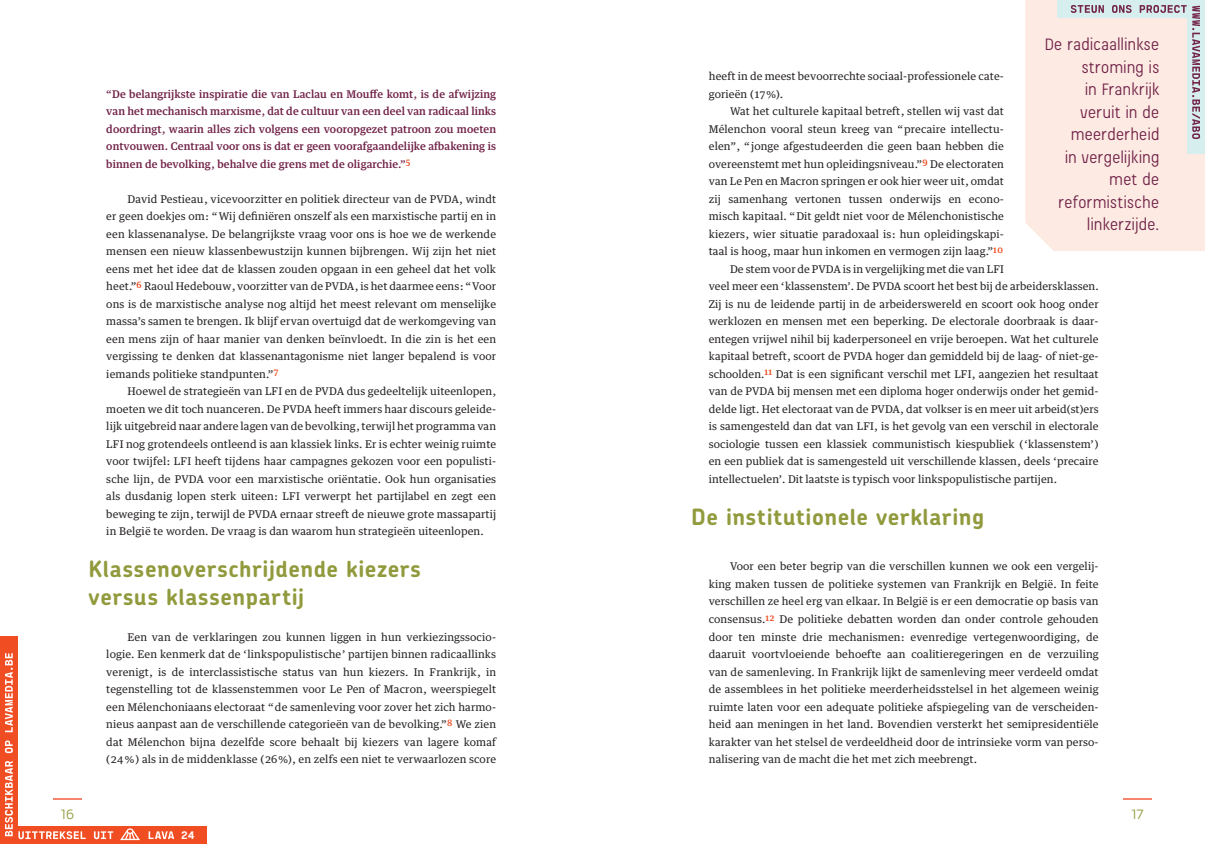
<style>
.page{position:relative;width:1205px;height:844px;background:#fff}
.page>*{position:absolute;margin:0;border:0;box-sizing:border-box;transform-origin:0 0}
._3_3_Lava_-_article_INTERTITLE{font:700 22.5px/27.5px "Chevin Pro";letter-spacing:.025em;color:#919a3c}
._3_4_Lava_-_article_STREAMER_-_C_right{font:17.5px/22.5px "Beauchef";letter-spacing:.03em;color:#712349;text-align:right}
.t1{font:300 13.75px "Gosha Sans";color:#919a3c}
.t2{font:800 11px "Cartograph Mono CF";color:#fff}
._3_2_Lava_-_article_BODY_TEXT{font:10.62px/17.5px "Guardian Text Egyp";letter-spacing:.005em;color:#231f20;text-align:justify}
._3_2_1_Lava_-_article_body_HIGHLIGHT{font:500 10.62px/17.5px "Guardian Text Egyp";letter-spacing:.01em;color:#712349;text-align:justify}
</style>
<div class="page">
<div style="left:1025px;top:0;width:180px;height:251px;background:#fdeae2"></div>
<svg style="left:1123px;top:798px;width:29px;height:1px"></svg>
<div style="left:1057px;top:0;width:148px;height:18px;background:#d6eeed"></div>
<div style="left:1187px;top:0;width:18px;height:154px;background:#d6eeed"></div>
<div style="left:0;top:826px;width:207px;height:17px;background:#f04d22"></div>
<div style="left:0;top:636px;width:18px;height:207px;background:#f04d22"></div>
<svg style="left:5px;top:653px;width:169px;height:186px"></svg>
<svg style="left:1071px;top:5px;width:115px;height:8px"></svg>
<svg style="left:1192px;top:6px;width:8px;height:133px"></svg>
<p class="_3_2_1_Lava_-_article_body_HIGHLIGHT" style="left:106px;top:84px;width:391px">“De belangrijkste inspiratie die van Laclau en Mouffe komt, is de afwijzing van het mechanisch marxisme, dat de cultuur van een deel van radicaal links doordringt, waarin alles zich volgens een vooropgezet patroon zou moeten ontvouwen. Centraal voor ons is dat er geen voorafgaandelijke afbakening is binnen de bevolking, behalve die grens met de oligarchie.”<sup>5</sup></p>
<p class="_3_2_Lava_-_article_BODY_TEXT" style="left:106px;top:189px;width:391px;text-indent:21px">David Pestieau, vicevoorzitter en politiek directeur van de PVDA, windt er geen doekjes om: “ Wij definiëren onszelf als een marxistische partij en in een klassenanalyse. De belangrijkste vraag voor ons is hoe we de werkende mensen een nieuw klassenbewustzijn kunnen bijbrengen. Wij zijn het niet eens met het idee dat de klassen zouden opgaan in een geheel dat het volk heet.”<sup>6</sup> Raoul Hedebouw, voorzitter van de PVDA, is het daarmee eens: “ Voor ons is de marxistische analyse nog altijd het meest relevant om menselijke massa’s samen te brengen. Ik blijf ervan overtuigd dat de werkomgeving van een mens zijn of haar manier van denken beïnvloedt. In die zin is het een vergissing te denken dat klassenantagonisme niet langer bepalend is voor iemands politieke standpunten.”<sup>7</sup></p>
<p class="_3_2_Lava_-_article_BODY_TEXT" style="left:106px;top:381px;width:391px;text-indent:21px">Hoewel de strategieën van LFI en de PVDA dus gedeeltelijk uiteenlopen, moeten we dit toch nuanceren. De PVDA heeft immers haar discours geleide&shy;lijk uitgebreid naar andere lagen van de bevolking, terwijl het programma van LFI nog grotendeels ontleend is aan klassiek links. Er is echter weinig ruimte voor twijfel: LFI heeft tijdens haar campagnes gekozen voor een populisti&shy;sche lijn, de PVDA voor een marxistische oriëntatie. Ook hun organisaties als dusdanig lopen sterk uiteen: LFI verwerpt het partijlabel en zegt een beweging te zijn, terwijl de PVDA ernaar streeft de nieuwe grote massapartij in België te worden. De vraag is dan waarom hun strategieën uiteenlopen.</p>
<p class="_3_3_Lava_-_article_INTERTITLE" style="left:89px;top:555px;width:334px">Klassenoverschrijdende kiezers versus klassenpartij</p>
<p class="_3_2_Lava_-_article_BODY_TEXT" style="left:106px;top:626px;width:391px;text-indent:21px">Een van de verklaringen zou kunnen liggen in hun verkiezingssocio&shy;logie. Een kenmerk dat de ‘linkspopulistische’ partijen binnen radicaallinks verenigt, is de interclassistische status van hun kiezers. In Frankrijk, in tegenstelling tot de klassenstemmen voor Le Pen of Macron, weerspiegelt een Mélenchoniaans electoraat “ de samenleving voor zover het zich harmo&shy;nieus aanpast aan de verschillende categorieën van de bevolking.”<sup>8</sup> We zien dat Mélenchon bijna dezelfde score behaalt bij kiezers van lagere komaf ( 24 % ) als in de middenklasse ( 26 %), en zelfs een niet te verwaarlozen score</p>
<p class="_3_4_Lava_-_article_STREAMER_-_C_right" style="left:1045px;top:33px;width:115px">De radicaallinkse stroming is<br>in Frankrijk veruit in de meerderheid<br>in vergelijking met de reformistische linkerzijde.</p>
<p class="_3_2_Lava_-_article_BODY_TEXT" style="left:709px;top:66px;width:297px">heeft in de meest bevoorrechte sociaal-professionele cate&shy;gorieën ( 17 %).</p>
<p class="_3_2_Lava_-_article_BODY_TEXT" style="left:709px;top:101px;width:297px;text-indent:21px">Wat het culturele kapitaal betreft, stellen wij vast dat Mélenchon vooral steun kreeg van “ precaire intellectu&shy;elen”, “ jonge afgestudeerden die geen baan hebben die overeenstemt met hun opleidingsniveau.”<sup>9</sup> De electoraten van Le Pen en Macron springen er ook hier weer uit, omdat zij samenhang vertonen tussen onderwijs en econo&shy;misch kapitaal. “ Dit geldt niet voor de Mélenchonistische kiezers, wier situatie paradoxaal is: hun opleidingskapi&shy;taal is hoog, maar hun inkomen en vermogen zijn laag.”<sup>10</sup></p>
<p class="_3_2_Lava_-_article_BODY_TEXT" style="left:709px;top:259px;width:391px;text-align:left;text-indent:21px">De stem voor de PVDA is in vergelijking met die van LFI<br>veel meer een ‘klassenstem’. De PVDA scoort het best bij de arbeidersklassen.<br>Zij is nu de leidende partij in de arbeiderswereld en scoort ook hoog onder werklozen en mensen met een beperking. De electorale doorbraak is daar&shy;entegen vrijwel nihil bij kaderpersoneel en vrije beroepen. Wat het culturele kapitaal betreft, scoort de PVDA hoger dan gemiddeld bij de laag- of niet-ge&shy;schoolden.<sup>11</sup> Dat is een significant verschil met LFI, aangezien het resultaat van de PVDA bij mensen met een diploma hoger onderwijs onder het gemid&shy;delde ligt. Het electoraat van de PVDA, dat volkser is en meer uit arbeid(st)ers is samengesteld dan dat van LFI, is het gevolg van een verschil in electorale sociologie tussen een klassiek communistisch kiespubliek ( ‘klassenstem’ ) en een publiek dat is samengesteld uit verschillende klassen, deels ‘precaire intellectuelen’. Dit laatste is typisch voor linkspopulistische partijen.</p>
<p class="_3_3_Lava_-_article_INTERTITLE" style="left:691px;top:502px;width:295px">De institutionele verklaring</p>
<p class="_3_2_Lava_-_article_BODY_TEXT" style="left:709px;top:556px;width:391px;text-indent:21px">Voor een beter begrip van die verschillen kunnen we ook een vergelij&shy;king maken tussen de politieke systemen van Frankrijk en België. In feite verschillen ze heel erg van elkaar. In België is er een democratie op basis van consensus.<sup>12</sup> De politieke debatten worden dan onder controle gehouden door ten minste drie mechanismen: evenredige vertegenwoordiging, de daaruit voortvloeiende behoefte aan coalitieregeringen en de verzuiling van de samenleving. In Frankrijk lijkt de samenleving meer verdeeld omdat de assemblees in het politieke meerderheidsstelsel in het algemeen weinig ruimte laten voor een adequate politieke afspiegeling van de verscheiden&shy;heid aan meningen in het land. Bovendien versterkt het semipresidentiële karakter van het stelsel de verdeeldheid door de intrinsieke vorm van perso&shy;nalisering van de macht die het met zich meebrengt.</p>
<p class="t1" style="left:60px;top:804px;width:15px">16</p>
<p class="t1" style="left:1131px;top:804px;width:15px">17</p>
<p class="t2" style="left:181px;top:828px;width:15px">24</p>
</div>
